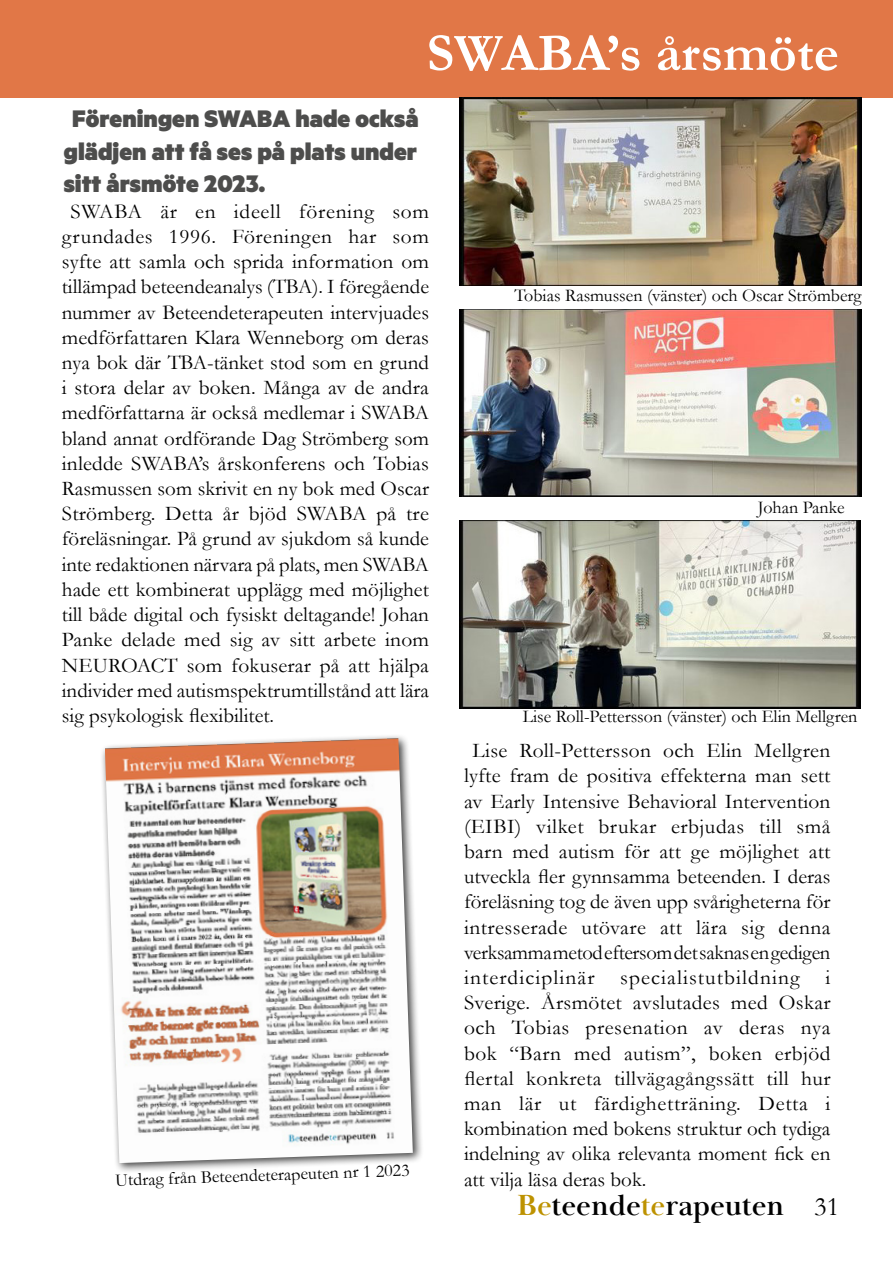
<style>
.page{position:relative;width:893px;height:1263px;background:#fff}
.page>*{position:absolute;margin:0;border:0;box-sizing:border-box;transform-origin:0 0}
.t1{font:700 54px "Garamond";color:#fff}
.t2{font:700 30px "Baskerville Display PT";color:#000}
.t3{font:900 27px/32.4px "Metric";color:#4d4d4c;text-align:justify}
.t4{font:21px/25.2px "Garamond";color:#000;text-align:justify}
.t5{font:18px "Garamond";color:#000}
.s1{color:#bd9200}
.s2{font-family:"Garamond";font-weight:400;font-size:27px}
</style>
<div class="page">
<div style="left:0;top:0;width:893px;height:98px;background:#e17747"></div>
<div style="left:100px;top:733px;width:324px;height:441px;background:#000;opacity:.75"></div>
<img style="left:105px;top:738px;width:308px;height:425px">
<img style="left:459px;top:98px;width:403px;height:187px">
<img style="left:459px;top:309px;width:403px;height:188px">
<img style="left:459px;top:520px;width:402px;height:188px">
<h1 class="t1" style="left:427px;top:16px;width:414px">SWABA’s årsmöte</h1>
<p class="t3" style="left:64px;top:102px;width:356px;text-indent:9px">Föreningen SWABA hade också glädjen att få ses på plats under sitt årsmöte 2023.</p>
<p class="t4" style="left:62px;top:198px;width:369px;text-indent:9px">SWABA är en ideell förening som grundades 1996. Föreningen har som syfte att samla och sprida information om tillämpad beteendeanalys (TBA). I föregående nummer av Beteendeterapeuten intervjuades medförfattaren Klara Wenneborg om deras nya bok där TBA-tänket stod som en grund i stora delar av boken. Många av de andra medförfattarna är också medlemar i SWABA bland annat ordförande Dag Strömberg som inledde SWABA’s årskonferens och Tobias Rasmussen som skrivit en ny bok med Oscar Strömberg. Detta år bjöd SWABA på tre föreläsningar. På grund av sjukdom så kunde inte redaktionen närvara på plats, men SWABA hade ett kombinerat upplägg med möjlighet till både digital och fysiskt deltagande! Johan Panke delade med sig av sitt arbete inom NEUROACT som fokuserar på att hjälpa individer med autismspektrumtillstånd att lära sig psykologisk flexibilitet.</p>
<p class="t5" style="left:115px;top:1168px;width:296px;rotate:-2deg">Utdrag från Beteendeterapeuten nr 1 2023</p>
<p class="t5" style="left:514px;top:283px;width:349px">Tobias Rasmussen (vänster) och Oscar Strömberg</p>
<p class="t5" style="left:758px;top:495px;width:88px">Johan Panke</p>
<p class="t5" style="left:523px;top:704px;width:336px">Lise Roll-Pettersson (vänster) och Elin Mellgren</p>
<p class="t4" style="left:464px;top:737px;width:368px;text-indent:9px">Lise Roll-Pettersson och Elin Mellgren lyfte fram de positiva effekterna man sett av Early Intensive Behavioral Intervention (EIBI) vilket brukar erbjudas till små barn med autism för att ge möjlighet att utveckla fler gynnsamma beteenden. I deras föreläsning tog de även upp svårigheterna för intresserade utövare att lära sig denna verksamma metod eftersom det saknas en gedigen interdiciplinär specialistutbildning i Sverige. Årsmötet avslutades med Oskar och Tobias presenation av deras nya bok “Barn med autism”, boken erbjöd flertal konkreta tillvägagångssätt till hur man lär ut färdighetträning. Detta i kombination med bokens struktur och tydiga indelning av olika relevanta moment fick en att vilja läsa deras bok.</p>
<h2 class="t2" style="left:517px;top:1187px;width:324px"><span class="s1">Be</span>teende<span class="s1">te</span>rapeuten <span class="s2">31</span></h2>
</div>
